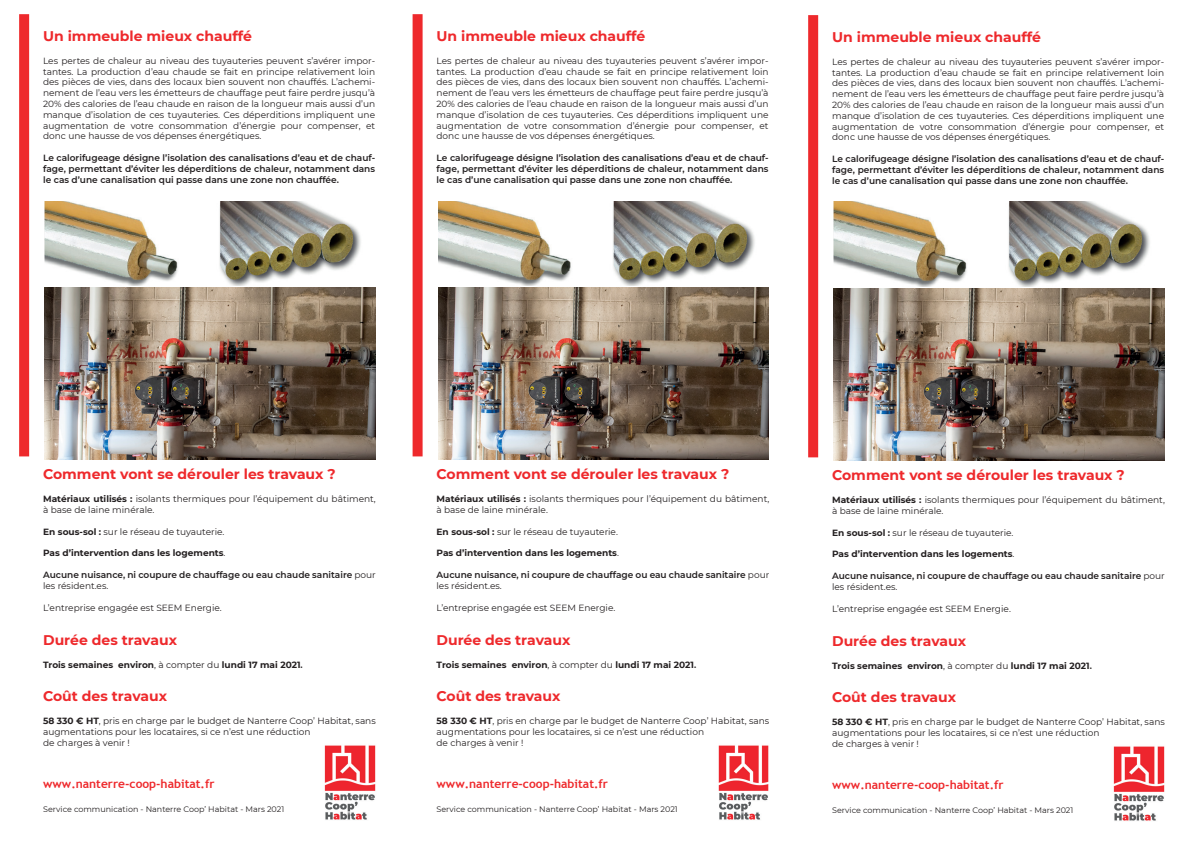
<style>
.page{position:relative;width:1191px;height:842px;background:#fff}
.page>*{position:absolute;margin:0;border:0;box-sizing:border-box;transform-origin:0 0}
.t1{font:700 14px "Montserrat";color:#ee292c}
.t2{font:700 12px "Trebuchet MS";color:#ee292c}
.t3{font:9px/10.8px "Montserrat";color:#231f20}
.t4{font:600 9px/10.8px "Montserrat";color:#231f20}
.t5{font:700 9px "Montserrat";color:#231f20}
.t6{font:8px "Montserrat";color:#231f20}
.s1{font-weight:700}
.s2{font-weight:400}
.s3{font-weight:600}
</style>
<div class="page">
<div style="left:19px;top:14px;width:10px;height:442px;background:#ee292c"></div>
<img style="left:324px;top:745px;width:52px;height:75px">
<img style="left:45px;top:201px;width:316px;height:84px">
<img style="left:45px;top:288px;width:330px;height:171px">
<div style="left:412px;top:14px;width:10px;height:442px;background:#ee292c"></div>
<img style="left:718px;top:745px;width:51px;height:75px">
<img style="left:438px;top:201px;width:317px;height:84px">
<img style="left:438px;top:288px;width:330px;height:171px">
<div style="left:808px;top:15px;width:10px;height:442px;background:#ee292c"></div>
<img style="left:1113px;top:746px;width:52px;height:75px">
<img style="left:834px;top:202px;width:316px;height:84px">
<img style="left:834px;top:289px;width:330px;height:171px">
<h1 class="t1" style="left:43px;top:26px;width:210px">Un immeuble mieux chauffé</h1>
<p class="t3" style="left:43px;top:55px;width:333px;text-align:justify">Les pertes de chaleur au niveau des tuyauteries peuvent s’avérer impor&shy;tantes. La production d’eau chaude se fait en principe relativement loin des pièces de vies, dans des locaux bien souvent non chauffés. L’achemi&shy;nement de l’eau vers les émetteurs de chauffage peut faire perdre jusqu’à 20% des calories de l’eau chaude en raison de la longueur mais aussi d’un manque d’isolation de ces tuyauteries. Ces déperditions impliquent une augmentation de votre consommation d’énergie pour compenser, et donc une hausse de vos dépenses énergétiques.</p>
<p class="t4" style="left:43px;top:152px;width:333px;text-align:justify">Le calorifugeage désigne l’isolation des canalisations d’eau et de chauf&shy;fage, permettant d’éviter les déperditions de chaleur, notamment dans le cas d’une canalisation qui passe dans une zone non chauffée.</p>
<h1 class="t1" style="left:436px;top:26px;width:210px">Un immeuble mieux chauffé</h1>
<p class="t3" style="left:436px;top:55px;width:333px;text-align:justify">Les pertes de chaleur au niveau des tuyauteries peuvent s’avérer impor&shy;tantes. La production d’eau chaude se fait en principe relativement loin des pièces de vies, dans des locaux bien souvent non chauffés. L’achemi&shy;nement de l’eau vers les émetteurs de chauffage peut faire perdre jusqu’à 20% des calories de l’eau chaude en raison de la longueur mais aussi d’un manque d’isolation de ces tuyauteries. Ces déperditions impliquent une augmentation de votre consommation d’énergie pour compenser, et donc une hausse de vos dépenses énergétiques.</p>
<p class="t4" style="left:436px;top:152px;width:333px;text-align:justify">Le calorifugeage désigne l’isolation des canalisations d’eau et de chauf&shy;fage, permettant d’éviter les déperditions de chaleur, notamment dans le cas d’une canalisation qui passe dans une zone non chauffée.</p>
<h1 class="t1" style="left:832px;top:27px;width:210px">Un immeuble mieux chauffé</h1>
<p class="t3" style="left:832px;top:56px;width:333px;text-align:justify">Les pertes de chaleur au niveau des tuyauteries peuvent s’avérer impor&shy;tantes. La production d’eau chaude se fait en principe relativement loin des pièces de vies, dans des locaux bien souvent non chauffés. L’achemi&shy;nement de l’eau vers les émetteurs de chauffage peut faire perdre jusqu’à 20% des calories de l’eau chaude en raison de la longueur mais aussi d’un manque d’isolation de ces tuyauteries. Ces déperditions impliquent une augmentation de votre consommation d’énergie pour compenser, et donc une hausse de vos dépenses énergétiques.</p>
<p class="t4" style="left:832px;top:153px;width:333px;text-align:justify">Le calorifugeage désigne l’isolation des canalisations d’eau et de chauf&shy;fage, permettant d’éviter les déperditions de chaleur, notamment dans le cas d’une canalisation qui passe dans une zone non chauffée.</p>
<h1 class="t1" style="left:43px;top:464px;width:294px">Comment vont se dérouler les travaux ?</h1>
<p class="t3" style="left:43px;top:493px;width:334px"><span class="s1">Matériaux utilisés :</span> isolants thermiques pour l’équipement du bâtiment, à base de laine minérale.</p>
<p class="t3" style="left:43px;top:526px;width:183px"><span class="s1">En sous-sol :</span> sur le réseau de tuyauterie.</p>
<p class="t5" style="left:43px;top:546px;width:184px">Pas d’intervention dans les logements<span class="s2">.</span></p>
<p class="t4" style="left:43px;top:569px;width:334px">Aucune nuisance, ni coupure de chauffage ou eau chaude sanitaire <span class="s2">pour les résident.es.</span></p>
<p class="t3" style="left:43px;top:602px;width:180px">L’entreprise engagée est SEEM Energie.</p>
<h1 class="t1" style="left:43px;top:630px;width:135px">Durée des travaux</h1>
<p class="t5" style="left:43px;top:658px;width:261px">Trois semaines environ<span class="s2">, à compter du</span> lundi 17 mai 2021<span class="s3">.</span></p>
<h1 class="t1" style="left:43px;top:686px;width:125px">Coût des travaux</h1>
<p class="t3" style="left:43px;top:715px;width:334px"><span class="s1">58 330 € HT</span>, pris en charge par le budget de Nanterre Coop’ Habitat, sans augmentations pour les locataires, si ce n’est une réduction<br>de charges à venir !</p>
<h2 class="t2" style="left:43px;top:777px;width:173px">www.nanterre-coop-habitat.fr</h2>
<p class="t6" style="left:43px;top:803px;width:243px">Service communication - Nanterre Coop’ Habitat - Mars 2021</p>
<h1 class="t1" style="left:436px;top:464px;width:294px">Comment vont se dérouler les travaux ?</h1>
<p class="t3" style="left:436px;top:493px;width:334px"><span class="s1">Matériaux utilisés :</span> isolants thermiques pour l’équipement du bâtiment, à base de laine minérale.</p>
<p class="t3" style="left:436px;top:526px;width:183px"><span class="s1">En sous-sol :</span> sur le réseau de tuyauterie.</p>
<p class="t5" style="left:436px;top:546px;width:184px">Pas d’intervention dans les logements<span class="s2">.</span></p>
<p class="t4" style="left:436px;top:569px;width:334px">Aucune nuisance, ni coupure de chauffage ou eau chaude sanitaire <span class="s2">pour les résident.es.</span></p>
<p class="t3" style="left:436px;top:602px;width:180px">L’entreprise engagée est SEEM Energie.</p>
<h1 class="t1" style="left:436px;top:630px;width:135px">Durée des travaux</h1>
<p class="t5" style="left:436px;top:658px;width:261px">Trois semaines environ<span class="s2">, à compter du</span> lundi 17 mai 2021<span class="s3">.</span></p>
<h1 class="t1" style="left:436px;top:686px;width:125px">Coût des travaux</h1>
<p class="t3" style="left:436px;top:715px;width:334px"><span class="s1">58 330 € HT</span>, pris en charge par le budget de Nanterre Coop’ Habitat, sans augmentations pour les locataires, si ce n’est une réduction<br>de charges à venir !</p>
<h2 class="t2" style="left:436px;top:777px;width:173px">www.nanterre-coop-habitat.fr</h2>
<p class="t6" style="left:436px;top:803px;width:243px">Service communication - Nanterre Coop’ Habitat - Mars 2021</p>
<h1 class="t1" style="left:832px;top:465px;width:294px">Comment vont se dérouler les travaux ?</h1>
<p class="t3" style="left:832px;top:494px;width:334px"><span class="s1">Matériaux utilisés :</span> isolants thermiques pour l’équipement du bâtiment, à base de laine minérale.</p>
<p class="t3" style="left:832px;top:527px;width:183px"><span class="s1">En sous-sol :</span> sur le réseau de tuyauterie.</p>
<p class="t5" style="left:832px;top:547px;width:184px">Pas d’intervention dans les logements<span class="s2">.</span></p>
<p class="t4" style="left:832px;top:570px;width:334px">Aucune nuisance, ni coupure de chauffage ou eau chaude sanitaire <span class="s2">pour les résident.es.</span></p>
<p class="t3" style="left:832px;top:603px;width:180px">L’entreprise engagée est SEEM Energie.</p>
<h1 class="t1" style="left:832px;top:631px;width:135px">Durée des travaux</h1>
<p class="t5" style="left:832px;top:659px;width:261px">Trois semaines environ<span class="s2">, à compter du</span> lundi 17 mai 2021<span class="s3">.</span></p>
<h1 class="t1" style="left:832px;top:687px;width:125px">Coût des travaux</h1>
<p class="t3" style="left:832px;top:716px;width:334px"><span class="s1">58 330 € HT</span>, pris en charge par le budget de Nanterre Coop’ Habitat, sans augmentations pour les locataires, si ce n’est une réduction<br>de charges à venir !</p>
<h2 class="t2" style="left:832px;top:778px;width:173px">www.nanterre-coop-habitat.fr</h2>
<p class="t6" style="left:832px;top:804px;width:243px">Service communication - Nanterre Coop’ Habitat - Mars 2021</p>
</div>
